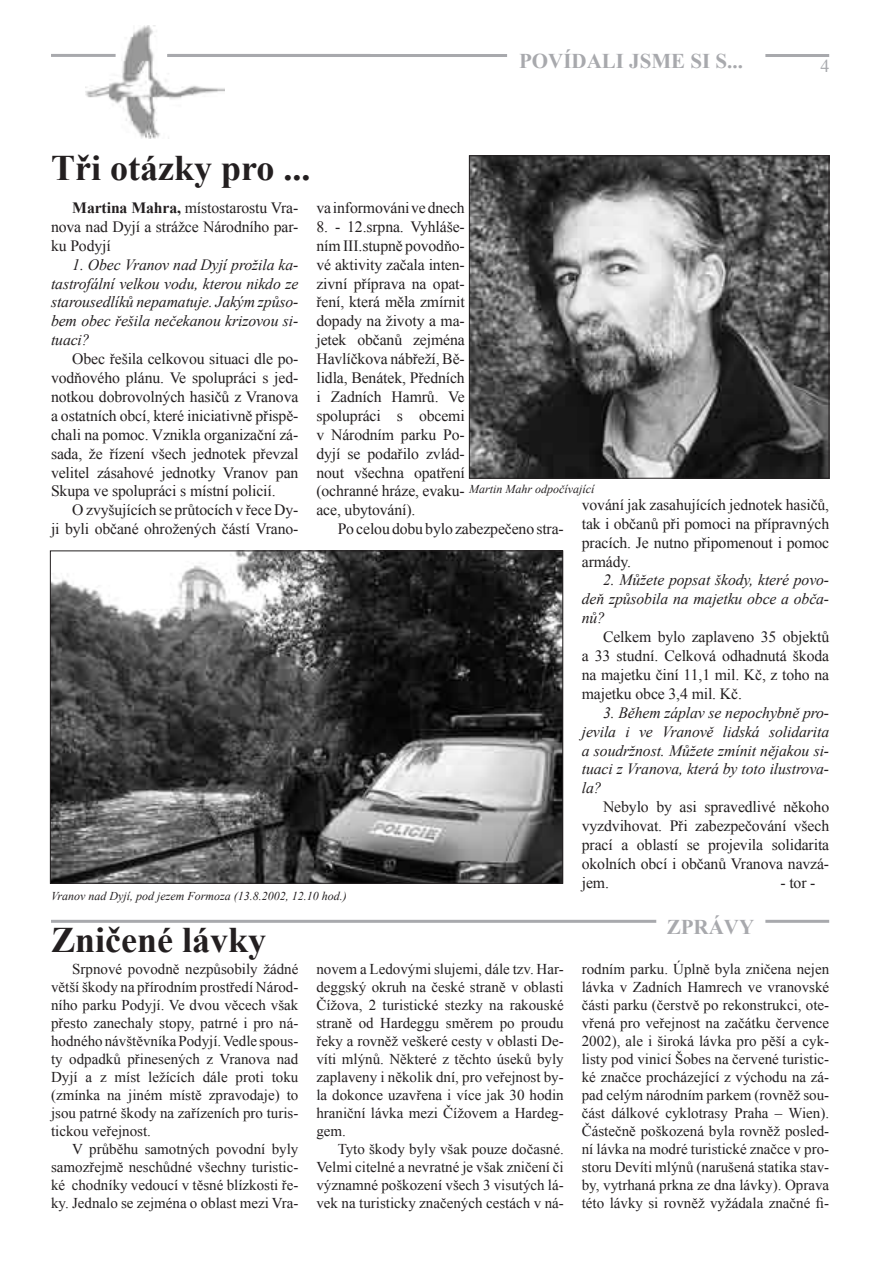
<style>
.page{position:relative;width:893px;height:1263px;background:#fff}
.page>*{position:absolute;margin:0;border:0;box-sizing:border-box;transform-origin:0 0}
.t1{font:700 36px "Times New Roman";color:#231f20}
.t2{font:700 21px "Times New Roman";color:#a8a9ad}
.t3{font:18px "Times New Roman";color:#a8a9ad}
.t4{font:15.75px/18.9px "Times New Roman";letter-spacing:-.01em;color:#231f20;text-align:justify}
.t5{font:italic 15.75px/18.9px "Times New Roman";letter-spacing:-.01em;color:#231f20;text-align:justify}
.t6{font:15px/18px "Times New Roman";color:#231f20;text-align:justify}
.t7{font:italic 12px "Times New Roman";color:#231f20}
.s1{font-weight:700}
</style>
<div class="page">
<img style="left:86px;top:25px;width:138px;height:113px">
<hr style="left:51px;top:54px;width:65px;height:3px;background:#a8a9ad">
<hr style="left:765px;top:54px;width:64px;height:3px;background:#a8a9ad">
<hr style="left:167px;top:54px;width:340px;height:3px;background:#a8a9ad">
<img style="left:52px;top:553px;width:509px;height:328px">
<hr style="left:51px;top:920px;width:605px;height:3px;background:#a8a9ad">
<hr style="left:765px;top:920px;width:64px;height:3px;background:#a8a9ad">
<img style="left:471px;top:158px;width:356px;height:318px">
<div style="left:469px;top:156px;width:360px;height:322px;border:1px solid #231f20"></div>
<h2 class="t2" style="left:519px;top:47px;width:226px">POVÍDALI JSME SI S...</h2>
<p class="t3" style="left:820px;top:54px;width:10px">4</p>
<h1 class="t1" style="left:51px;top:143px;width:261px">Tři otázky pro ...</h1>
<p class="t4" style="left:51px;top:198px;width:249px;text-indent:21px"><span class="s1">Martina Mahra,</span> místostarostu Vra&shy;nova nad Dyjí a strážce Národního par&shy;ku Podyjí</p>
<p class="t5" style="left:51px;top:255px;width:249px;text-indent:21px">1. Obec Vranov nad Dyjí prožila ka&shy;tastrofální velkou vodu, kterou nikdo ze starousedlíků nepamatuje. Jakým způso&shy;bem obec řešila nečekanou krizovou si&shy;tuaci?</p>
<p class="t4" style="left:51px;top:349px;width:249px;text-indent:21px">Obec řešila celkovou situaci dle po&shy;vodňového plánu. Ve spolupráci s jed&shy;notkou dobrovolných hasičů z Vranova a ostatních obcí, které iniciativně přispě&shy;chali na pomoc. Vznikla organizační zá&shy;sada, že řízení všech jednotek převzal velitel zásahové jednotky Vranov pan Skupa ve spolupráci s místní policií.</p>
<p class="t4" style="left:51px;top:500px;width:249px;text-align:right">O zvyšujících se průtocích v řece Dy-<br>ji byli občané ohrožených částí Vrano-</p>
<p class="t4" style="left:316px;top:198px;width:150px">va informováni ve dnech</p>
<p class="t4" style="left:316px;top:217px;width:150px">8. - 12.srpna. Vyhláše&shy;ním III.stupně povodňo&shy;vé aktivity začala inten&shy;zivní příprava na opat&shy;ření, která měla zmírnit dopady na životy a ma&shy;jetek občanů zejména Havlíčkova nábřeží, Bě&shy;lidla, Benátek, Předních i Zadních Hamrů. Ve spolupráci s obcemi v Národním parku Po&shy;dyjí se podařilo zvlád&shy;nout všechna opatření (ochranné hráze, evaku&shy;ace, ubytování).</p>
<p class="t4" style="left:338px;top:519px;width:228px">Po celou dobu bylo zabezpečeno stra-</p>
<p class="t7" style="left:469px;top:481px;width:127px">Martin Mahr odpočívající</p>
<p class="t4" style="left:582px;top:495px;width:249px">vování jak zasahujících jednotek hasičů, tak i občanů při pomoci na přípravných pracích. Je nutno připomenout i pomoc armády.</p>
<p class="t5" style="left:582px;top:570px;width:249px;text-indent:21px">2. Můžete popsat škody, které povo&shy;deň způsobila na majetku obce a obča&shy;nů?</p>
<p class="t4" style="left:582px;top:627px;width:249px;text-indent:21px">Celkem bylo zaplaveno 35 objektů a 33 studní. Celková odhadnutá škoda na majetku činí 11,1 mil. Kč, z toho na majetku obce 3,4 mil. Kč.</p>
<p class="t5" style="left:582px;top:703px;width:249px;text-indent:21px">3. Během záplav se nepochybně pro&shy;jevila i ve Vranově lidská solidarita a soudržnost. Můžete zmínit nějakou si&shy;tuaci z Vranova, která by toto ilustrova&shy;la?</p>
<p class="t4" style="left:582px;top:797px;width:249px;text-indent:21px">Nebylo by asi spravedlivé někoho vyzdvihovat. Při zabezpečování všech prací a oblastí se projevila solidarita okolních obcí i občanů Vranova navzá&shy;jem.</p>
<p class="t4" style="left:780px;top:873px;width:37px">- tor -</p>
<p class="t7" style="left:51px;top:887px;width:297px">Vranov nad Dyjí, pod jezem Formoza (13.8.2002, 12.10 hod.)</p>
<h1 class="t1" style="left:51px;top:915px;width:217px">Zničené lávky</h1>
<p class="t6" style="left:51px;top:960px;width:249px;text-indent:21px">Srpnové povodně nezpůsobily žádné větší škody na přírodním prostředí Národ&shy;ního parku Podyjí. Ve dvou věcech však přesto zanechaly stopy, patrné i pro ná&shy;hodného návštěvníka Podyjí. Vedle spous&shy;ty odpadků přinesených z Vranova nad Dyjí a z míst ležících dále proti toku (zmínka na jiném místě zpravodaje) to jsou patrné škody na zařízeních pro turis&shy;tickou veřejnost.</p>
<p class="t6" style="left:51px;top:1140px;width:249px;text-indent:21px">V průběhu samotných povodní byly samozřejmě neschůdné všechny turistic&shy;ké chodníky vedoucí v těsné blízkosti ře&shy;ky. Jednalo se zejména o oblast mezi Vra-</p>
<p class="t6" style="left:316px;top:960px;width:249px">novem a Ledovými slujemi, dále tzv. Har&shy;deggský okruh na české straně v oblasti Čížova, 2 turistické stezky na rakouské straně od Hardeggu směrem po proudu řeky a rovněž veškeré cesty v oblasti De&shy;víti mlýnů. Některé z těchto úseků byly zaplaveny i několik dní, pro veřejnost by&shy;la dokonce uzavřena i více jak 30 hodin hraniční lávka mezi Čížovem a Hardeg&shy;gem.</p>
<p class="t6" style="left:316px;top:1140px;width:249px;text-indent:21px">Tyto škody byly však pouze dočasné.<br>Velmi citelné a nevratné je však zničení či významné poškození všech 3 visutých lá&shy;vek na turisticky značených cestách v ná-</p>
<h2 class="t2" style="left:667px;top:912px;width:89px">ZPRÁVY</h2>
<p class="t6" style="left:582px;top:960px;width:249px">rodním parku. Úplně byla zničena nejen lávka v Zadních Hamrech ve vranovské části parku (čerstvě po rekonstrukci, ote&shy;vřená pro veřejnost na začátku července 2002), ale i široká lávka pro pěší a cyk&shy;listy pod vinicí Šobes na červené turistic&shy;ké značce procházející z východu na zá&shy;pad celým národním parkem (rovněž sou&shy;část dálkové cyklotrasy Praha – Wien).<br>Částečně poškozená byla rovněž posled&shy;ní lávka na modré turistické značce v pro&shy;storu Devíti mlýnů (narušená statika stav&shy;by, vytrhaná prkna ze dna lávky). Oprava této lávky si rovněž vyžádala značné fi-</p>
</div>
